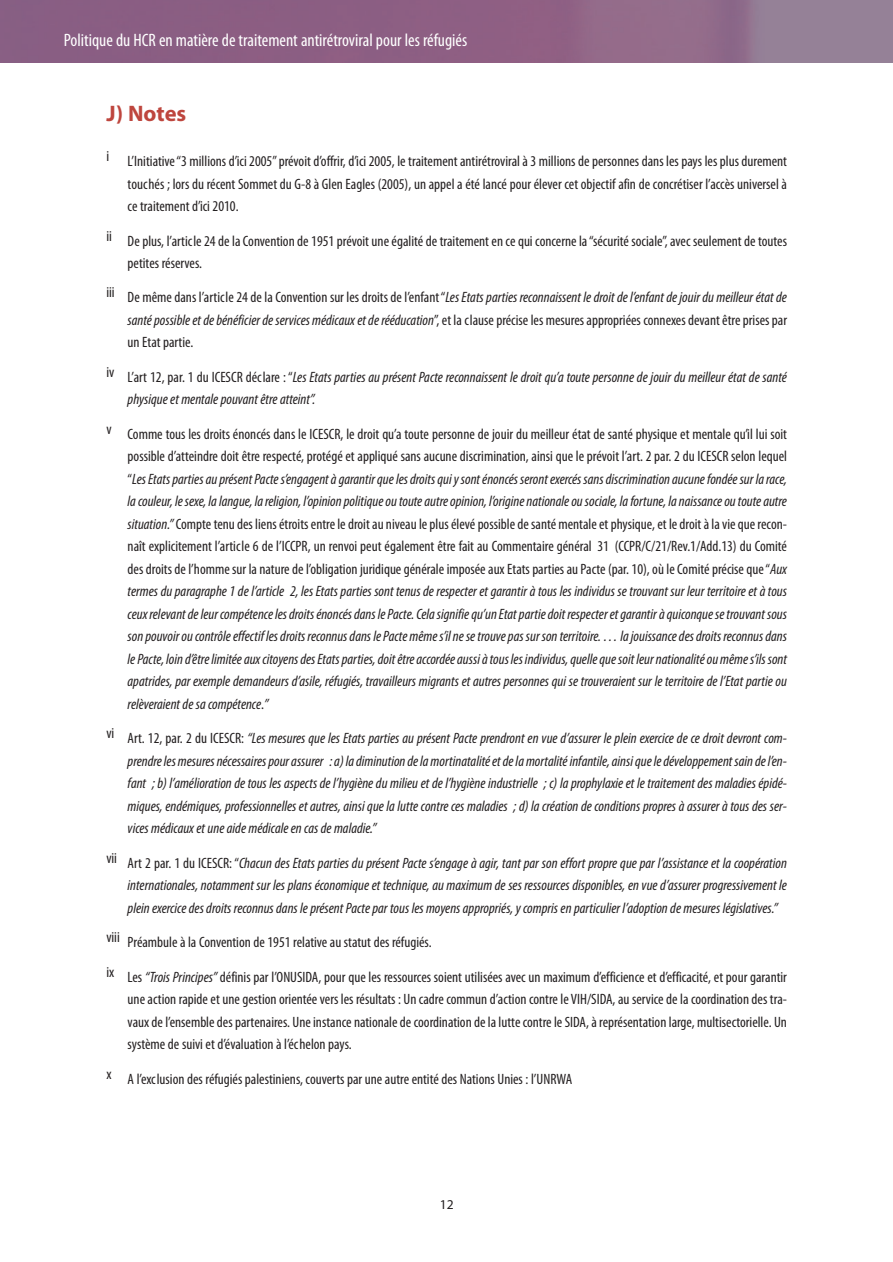
<style>
.page{position:relative;width:893px;height:1262px;background:#fff}
.page>*{position:absolute;margin:0;border:0;box-sizing:border-box;transform-origin:0 0}
.t1{font:700 22.5px "Myriad";color:#be463e}
.t2{font:condensed 18px "Myriad Pro";color:#fff}
.t3{font:italic condensed 15px/22.5px "Myriad Pro";color:#231f20;text-align:justify}
.t4{font:condensed 15px/22.5px "Myriad Pro";color:#231f20;text-align:justify}
.t5{font:13.5px "Myriad";color:#231f20}
.s1{font-style:italic}
.s2{font-style:normal}
</style>
<div class="page">
<img style="left:0;top:0;width:892px;height:62px">
<p class="t2" style="left:64px;top:34px;width:405px">Politique du HCR en matière de traitement antirétroviral pour les réfugiés</p>
<h1 class="t1" style="left:106px;top:105px;width:81px">J) Notes</h1>
<p class="t4" style="left:128px;top:151px;width:661px;text-indent:-21px">i L’Initiative “3 millions d’ici 2005”prévoit d’offrir, d’ici 2005, le traitement antirétroviral à 3 millions de personnes dans les pays les plus durement touchés ; lors du récent Sommet du G-8 à Glen Eagles (2005), un appel a été lancé pour élever cet objectif afin de concrétiser l’accès universel à ce traitement d’ici 2010.</p>
<p class="t4" style="left:128px;top:231px;width:661px;text-indent:-21px">ii De plus, l’article 24 de la Convention de 1951 prévoit une égalité de traitement en ce qui concerne la “sécurité sociale”, avec seulement de toutes petites réserves.</p>
<p class="t4" style="left:128px;top:287px;width:661px;text-indent:-21px">iii De même dans l’article 24 de la Convention sur les droits de l’enfant “<span class="s1">Les Etats parties reconnaissent le droit de l’enfant de jouir du meilleur état de santé possible et de bénéficier de services médicaux et de rééducation</span>”, et la clause précise les mesures appropriées connexes devant être prises par un Etat partie.</p>
<p class="t3" style="left:128px;top:367px;width:660px;text-indent:-21px"><sup>iv</sup> <span class="s2">L’art 12, par. 1 du ICESCR déclare : “</span>Les Etats parties au présent Pacte reconnaissent le droit qu’a toute personne de jouir du meilleur état de santé physique et mentale pouvant être atteint”.</p>
<p class="t3" style="left:128px;top:424px;width:661px;text-indent:-21px"><sup>v</sup> <span class="s2">Comme tous les droits énoncés dans le ICESCR, le droit qu’a toute personne de jouir du meilleur état de santé physique et mentale qu’il lui soit possible d’atteindre doit être respecté, protégé et appliqué sans aucune discrimination, ainsi que le prévoit l’art. 2 par. 2 du ICESCR selon lequel “</span>Les Etats parties au présent Pacte s’engagent à garantir que les droits qui y sont énoncés seront exercés sans discrimination aucune fondée sur la race, la couleur, le sexe, la langue, la religion, l’opinion politique ou toute autre opinion, l’origine nationale ou sociale, la fortune, la naissance ou toute autre situation.” <span class="s2">Compte tenu des liens étroits entre le droit au niveau le plus élevé possible de santé mentale et physique, et le droit à la vie que recon&shy;naît explicitement l’article 6 de l’ICCPR, un renvoi peut également être fait au Commentaire général 31 (CCPR/C/21/Rev.1/Add.13) du Comité des droits de l’homme sur la nature de l’obligation juridique générale imposée aux Etats parties au Pacte (par. 10), où le Comité précise que “</span>Aux termes du paragraphe 1 de l’article 2, les Etats parties sont tenus de respecter et garantir à tous les individus se trouvant sur leur territoire et à tous ceux relevant de leur compétence les droits énoncés dans le Pacte. Cela signifie qu’un Etat partie doit respecter et garantir àquiconque se trouvant sous son pouvoir ou contrôle effectif les droits reconnus dans le Pacte même s’il ne se trouve pas sur son territoire. … la jouissancedes droits reconnus dans le Pacte, loin d’être limitée aux citoyens des Etats parties, doit être accordée aussi à tous les individus, quelle que soit leur nationalité ou même s’ils sont apatrides, par exemple demandeurs d’asile, réfugiés, travailleurs migrants et autres personnes qui se trouveraient sur le territoire de l’Etat partie ou relèveraient de sa compétence<span class="s2">.</span>”</p>
<p class="t3" style="left:128px;top:728px;width:661px;text-indent:-21px"><sup>vi</sup> <span class="s2">Art. 12, par. 2 du ICESCR:</span> “Les mesures que les Etats parties au présent Pacte prendront en vue d’assurer le plein exercice de ce droit devront com&shy;prendre les mesures nécessaires pour assurer : a) la diminution de la mortinatalité et de la mortalité infantile, ainsi que le développement sain de l’en&shy;fant ; b) l’amélioration de tous les aspects de l’hygiène du milieu et de l’hygiène industrielle ; c) la prophylaxie et le traitement des maladies épidé&shy;miques, endémiques, professionnelles et autres, ainsi que la lutte contre ces maladies ; d) la création de conditions propres à assurer à tous des ser&shy;vices médicaux et une aide médicale en cas de maladie.”</p>
<p class="t3" style="left:128px;top:853px;width:661px;text-indent:-21px"><sup>vii</sup> <span class="s2">Art 2 par. 1 du ICESCR: “</span>Chacun des Etats parties du présent Pacte s’engage à agir, tant par son effort propre que par l’assistance et la coopération internationales, notamment sur les plans économique et technique, au maximum de ses ressources disponibles, en vue d’assurer progressivement le plein exercice des droits reconnus dans le présent Pacte par tous les moyens appropriés, y compris en particulier l’adoption de mesures législatives.”</p>
<p class="t4" style="left:106px;top:932px;width:327px">viii Préambule à la Convention de 1951 relative au statut des réfugiés.</p>
<p class="t4" style="left:128px;top:966px;width:661px;text-indent:-21px">ix Les <span class="s1">“Trois Principes”</span> définis par l’ONUSIDA, pour que les ressources soient utilisées avec un maximum d’efficience et d’efficacité, et pour garantir une action rapide et une gestion orientée vers les résultats : Un cadre commun d’action contre le VIH/SIDA, au service de la coordination des tra&shy;vaux de l’ensemble des partenaires. Une instance nationale de coordination de la lutte contre le SIDA, à représentation large, multisectorielle. Un système de suivi et d’évaluation à l’échelon pays.</p>
<p class="t4" style="left:106px;top:1068px;width:467px">x A l’exclusion des réfugiés palestiniens, couverts par une autre entité des Nations Unies : l’UNRWA</p>
<p class="t5" style="left:440px;top:1199px;width:15px">12</p>
</div>
